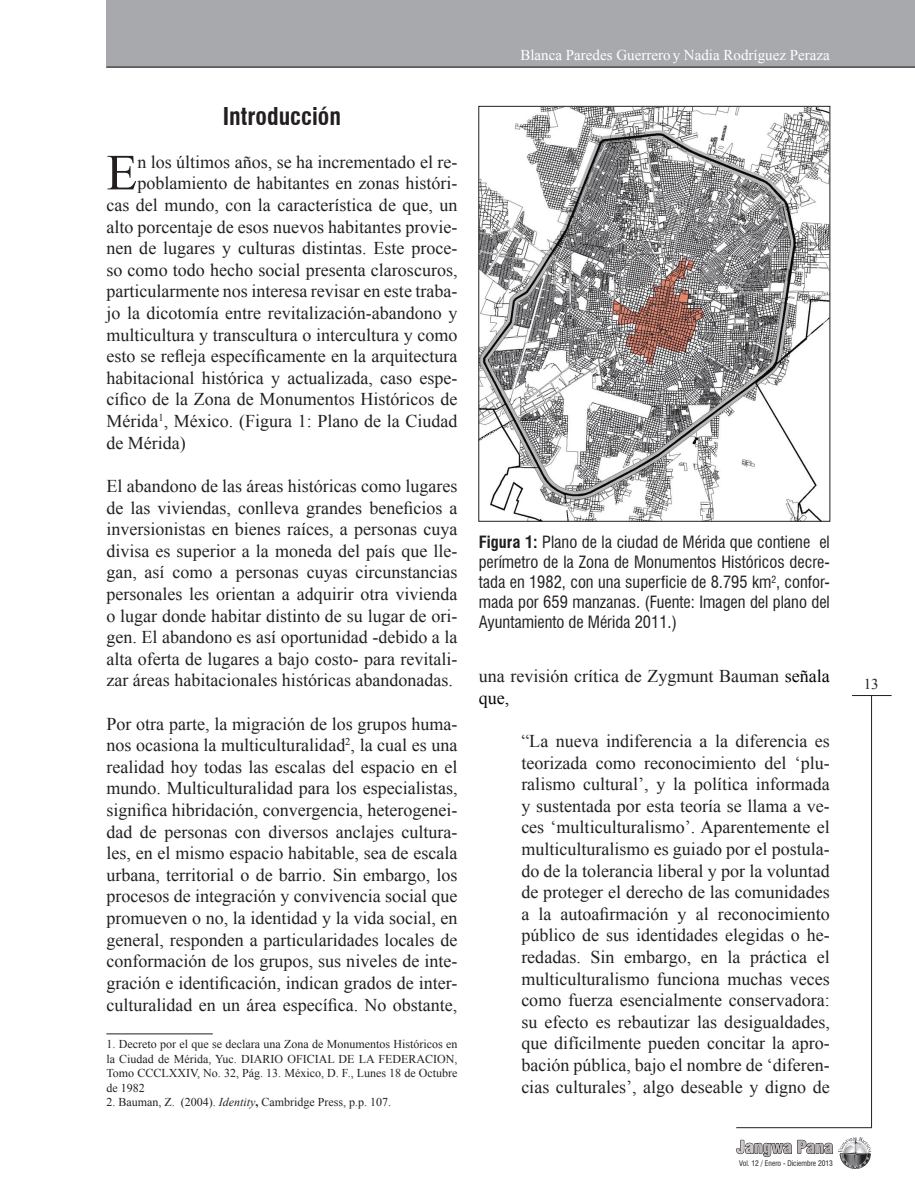
<style>
.page{position:relative;width:915px;height:1191px;background:#fff}
.page>*{position:absolute;margin:0;border:0;box-sizing:border-box;transform-origin:0 0}
.t1{font:50.55px "Times New Roman";color:#231f20}
.t2{font:700 condensed 24px "Swiss 721 BT";color:#231f20}
.t3{font:18px/21.6px "Times New Roman";color:#231f20;text-align:justify}
.t4{font:condensed 16.5px/19.8px "Swiss 721 BT";color:#231f20;text-align:justify}
.t5{font:15px "Times New Roman";color:#fff}
.t6{font:15px "Times New Roman";color:#231f20}
.t7{font:12px/14.4px "Times New Roman";color:#231f20;text-align:justify}
.t8{font:condensed 7.5px "Swiss 721 BT";color:#231f20}
.s1{font-style:italic}
.s2{font-weight:700}
.s3{color:#040503}
</style>
<div class="page">
<div style="left:106px;top:0;width:808px;height:67px;background:#a8a9ad"></div>
<hr style="left:106px;top:67px;width:808px;height:1px;background:#231f20">
<svg style="left:736px;top:1137px;width:134px;height:32px"></svg>
<hr style="left:736px;top:1127px;width:135px;height:1px;background:#231f20">
<hr style="left:870px;top:695px;width:1px;height:432px;background:#231f20">
<hr style="left:851px;top:695px;width:40px;height:1px;background:#231f20">
<hr style="left:106px;top:1033px;width:107px;height:1px;background:#231f20">
<img style="left:480px;top:108px;width:348px;height:411px">
<div style="left:478px;top:106px;width:352px;height:415px;border:1px solid #231f20"></div>
<h2 class="t2" style="left:223px;top:101px;width:120px">Introducción</h2>
<h1 class="t1" style="left:106px;top:138px;width:32px">E</h1>
<p class="t3" style="left:137px;top:151px;width:321px">n los últimos años, se ha incrementado el re-</p>
<p class="t3" style="left:137px;top:172px;width:321px">poblamiento de habitantes en zonas históri-</p>
<p class="t3" style="left:106px;top:194px;width:352px">cas del mundo, con la característica de que, un</p>
<p class="t3" style="left:106px;top:215px;width:352px">alto porcentaje de esos nuevos habitantes provie-</p>
<p class="t3" style="left:106px;top:237px;width:352px">nen de lugares y culturas distintas. Este proce-</p>
<p class="t3" style="left:106px;top:259px;width:352px">so como todo hecho social presenta claroscuros,</p>
<p class="t3" style="left:106px;top:280px;width:352px">particularmente nos interesa revisar en este traba-</p>
<p class="t3" style="left:106px;top:302px;width:352px">jo la dicotomía entre revitalización-abandono y</p>
<p class="t3" style="left:106px;top:323px;width:352px">multicultura y transcultura o intercultura y como</p>
<p class="t3" style="left:106px;top:345px;width:352px">esto se refleja específicamente en la arquitectura</p>
<p class="t3" style="left:106px;top:367px;width:352px">habitacional histórica y actualizada, caso espe-</p>
<p class="t3" style="left:106px;top:388px;width:352px">cífico de la Zona de Monumentos Históricos de</p>
<p class="t3" style="left:106px;top:410px;width:352px">Mérida<sup>1</sup>, México. (Figura 1: Plano de la Ciudad</p>
<p class="t3" style="left:106px;top:431px;width:81px">de Mérida)</p>
<p class="t3" style="left:106px;top:475px;width:352px">El abandono de las áreas históricas como lugares de las viviendas, conlleva grandes beneficios a inversionistas en bienes raíces, a personas cuya divisa es superior a la moneda del país que lle&shy;gan, así como a personas cuyas circunstancias personales les orientan a adquirir otra vivienda o lugar donde habitar distinto de su lugar de ori&shy;gen. El abandono es así oportunidad -debido a la alta oferta de lugares a bajo costo- para revitali&shy;zar áreas habitacionales históricas abandonadas.</p>
<p class="t3" style="left:106px;top:712px;width:352px">Por otra parte, la migración de los grupos huma&shy;nos ocasiona la multiculturalidad<sup>2</sup>, la cual es una realidad hoy todas las escalas del espacio en el mundo. Multiculturalidad para los especialistas, significa hibridación, convergencia, heterogenei&shy;dad de personas con diversos anclajes cultura&shy;les, en el mismo espacio habitable, sea de escala urbana, territorial o de barrio. Sin embargo, los procesos de integración y convivencia social que promueven o no, la identidad y la vida social, en general, responden a particularidades locales de conformación de los grupos, sus niveles de inte&shy;gración e identificación, indican grados de inter&shy;culturalidad en un área específica. No obstante,</p>
<p class="t7" style="left:106px;top:1037px;width:352px">1. Decreto por el que se declara una Zona de Monumentos Históricos en la Ciudad de Mérida, Yuc. DIARIO OFICIAL DE LA FEDERACION, Tomo CCCLXXIV, No. 32, Pág. 13. México, D. F., Lunes 18 de Octubre de 1982</p>
<p class="t7" style="left:106px;top:1094px;width:286px">2. Bauman, Z. (2004). <span class="s1">Identity</span><span class="s2">,</span> Cambridge Press, p.p. 107.</p>
<p class="t5" style="left:520px;top:45px;width:311px">Blanca Paredes Guerrero y Nadia Rodríguez Peraza</p>
<p class="t4" style="left:478px;top:532px;width:352px"><span class="s2">Figura 1:</span> Plano de la ciudad de Mérida que contiene el perímetro de la Zona de Monumentos Históricos decre&shy;tada en 1982, con una superficie de 8.795 km<sup>2</sup>, confor&shy;mada por 659 manzanas. (Fuente: Imagen del plano del Ayuntamiento de Mérida 2011.)</p>
<p class="t3" style="left:478px;top:665px;width:352px">una revisión crítica de Zygmunt Bauman <span class="s3">señala que,</span></p>
<p class="t3" style="left:521px;top:730px;width:310px">“La nueva indiferencia a la diferencia es teorizada como reconocimiento del ‘plu&shy;ralismo cultural’, y la política informada y sustentada por esta teoría se llama a ve&shy;ces ‘multiculturalismo’. Aparentemente el multiculturalismo es guiado por el postula&shy;do de la tolerancia liberal y por la voluntad de proteger el derecho de las comunidades a la autoafirmación y al reconocimiento público de sus identidades elegidas o he&shy;redadas. Sin embargo, en la práctica el multiculturalismo funciona muchas veces como fuerza esencialmente conservadora: su efecto es rebautizar las desigualdades, que difícilmente pueden concitar la apro&shy;bación pública, bajo el nombre de ‘diferen&shy;cias culturales’, algo deseable y digno de</p>
<p class="t8" style="left:738px;top:1158px;width:95px">Vol. 12 / Enero - Diciembre 2013</p>
<p class="t6" style="left:863px;top:673px;width:16px">13</p>
</div>
